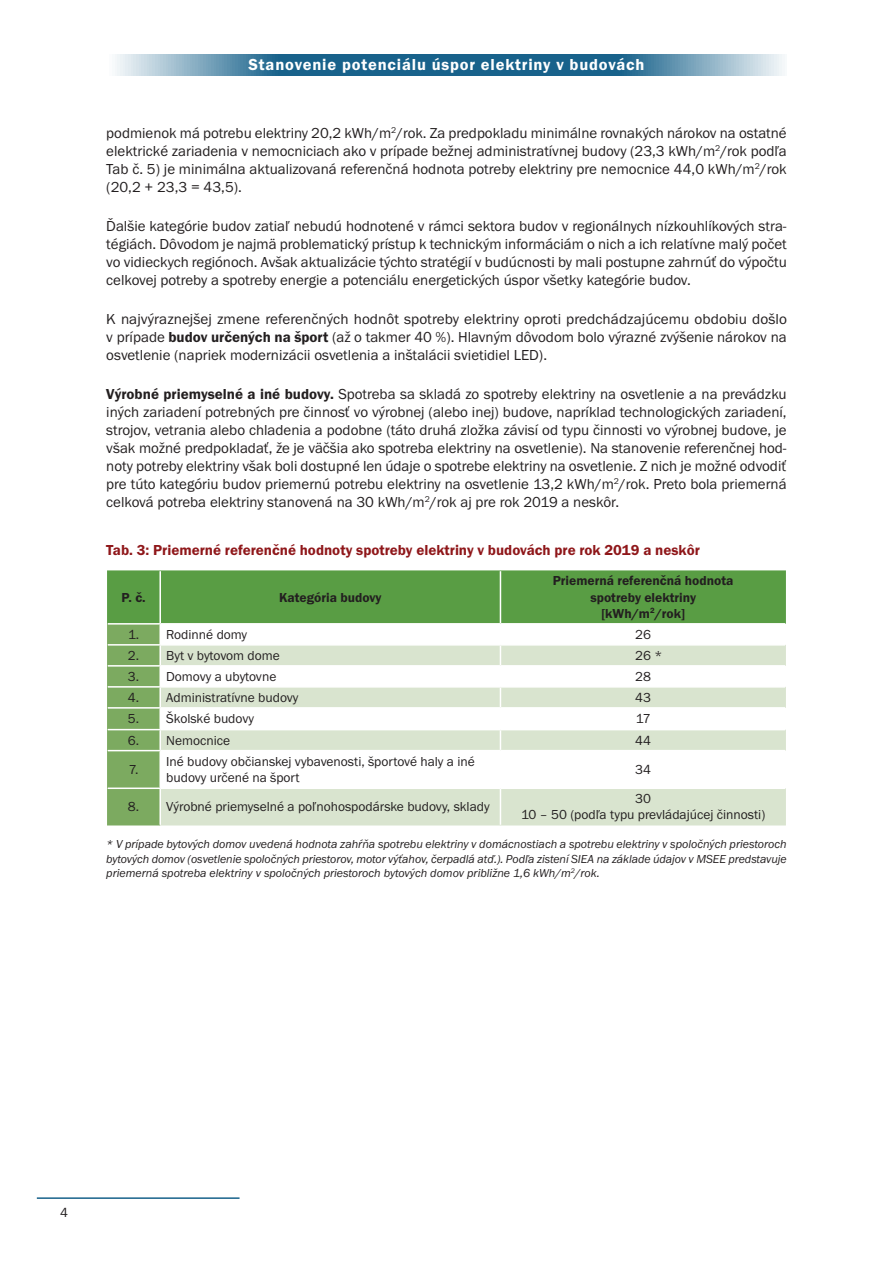
<style>
.page{position:relative;width:893px;height:1263px;background:#fff}
.page>*{position:absolute;margin:0;border:0;box-sizing:border-box;transform-origin:0 0}
.t1{font:16.5px "Franklin Got Itc TOT Dem";letter-spacing:.05em;color:#fff}
.List_Paragraph_Odsek{font:15px/18px "Franklin Got Itc TOT Boo";color:#231f20;text-align:justify}
.tabulka_graf{font:15px "Franklin Got Itc TOT Dem";color:#8f171a}
.obsah_tabulky{font:13.5px/16.2px "Franklin Got Itc TOT Boo";color:#231f20}
.obsah_tabulky-2{font:13.5px/16.2px "Franklin Got Itc TOT Dem";color:#231f20;text-align:center}
.zdroj{font:12px/14.4px "Franklin Got Itc TOT Boo Ita";color:#231f20;text-align:justify}
.s1{font-family:"Franklin Got Itc TOT Dem"}
</style>
<div class="page">
<hr style="left:37px;top:1197px;width:203px;height:2px;background:#18628b">
<svg style="left:115px;top:54px;width:670px;height:21px;background:#4e86a6"></svg>
<svg style="left:107px;top:570px;width:679px;height:255px"></svg>
<hr style="left:108px;top:750px;width:52px;height:1px;background:#fff">
<hr style="left:160px;top:750px;width:340px;height:1px;background:#fff">
<hr style="left:159px;top:751px;width:2px;height:36px;background:#fff">
<hr style="left:500px;top:750px;width:285px;height:1px;background:#fff">
<hr style="left:500px;top:751px;width:1px;height:36px;background:#fff">
<hr style="left:108px;top:787px;width:52px;height:2px;background:#fff">
<hr style="left:160px;top:787px;width:340px;height:2px;background:#fff">
<hr style="left:159px;top:789px;width:2px;height:36px;background:#fff">
<hr style="left:500px;top:787px;width:285px;height:2px;background:#fff">
<hr style="left:500px;top:789px;width:1px;height:36px;background:#fff">
<p class="t1" style="left:249px;top:56px;width:397px">Stanovenie potenciálu úspor elektriny v budovách</p>
<p class="List_Paragraph_Odsek" style="left:106px;top:124px;width:682px">podmienok má potrebu elektriny 20,2 kWh/m<sup>2</sup>/rok. Za predpokladu minimálne rovnakých nárokov na ostatné elektrické zariadenia v nemocniciach ako v prípade bežnej administratívnej budovy (23,3 kWh/m<sup>2</sup>/rok podľa Tab č. 5) je minimálna aktualizovaná referenčná hodnota potreby elektriny pre nemocnice 44,0 kWh/m<sup>2</sup>/rok (20,2 + 23,3 = 43,5).</p>
<p class="List_Paragraph_Odsek" style="left:106px;top:217px;width:682px">Ďalšie kategórie budov zatiaľ nebudú hodnotené v rámci sektora budov v regionálnych nízkouhlíkových stra&shy;tégiách. Dôvodom je najmä problematický prístup k technickým informáciám o nich a ich relatívne malý počet vo vidieckych regiónoch. Avšak aktualizácie týchto stratégií v budúcnosti by mali postupne zahrnúť do výpočtu celkovej potreby a spotreby energie a potenciálu energetických úspor všetky kategórie budov.</p>
<p class="List_Paragraph_Odsek" style="left:106px;top:310px;width:682px">K najvýraznejšej zmene referenčných hodnôt spotreby elektriny oproti predchádzajúcemu obdobiu došlo v prípade <span class="s1">budov určených na šport</span> (až o takmer 40 %). Hlavným dôvodom bolo výrazné zvýšenie nárokov na osvetlenie (napriek modernizácii osvetlenia a inštalácii svietidiel LED).</p>
<p class="List_Paragraph_Odsek" style="left:106px;top:386px;width:682px"><span class="s1">Výrobné priemyselné a iné budovy.</span> Spotreba sa skladá zo spotreby elektriny na osvetlenie a na prevádzku iných zariadení potrebných pre činnosť vo výrobnej (alebo inej) budove, napríklad technologických zariadení, strojov, vetrania alebo chladenia a podobne (táto druhá zložka závisí od typu činnosti vo výrobnej budove, je však možné predpokladať, že je väčšia ako spotreba elektriny na osvetlenie). Na stanovenie referenčnej hod&shy;noty potreby elektriny však boli dostupné len údaje o spotrebe elektriny na osvetlenie. Z nich je možné odvodiť pre túto kategóriu budov priemernú potrebu elektriny na osvetlenie 13,2 kWh/m<sup>2</sup>/rok. Preto bola priemerná celková potreba elektriny stanovená na 30 kWh/m<sup>2</sup>/rok aj pre rok 2019 a neskôr.</p>
<p class="tabulka_graf" style="left:106px;top:542px;width:595px">Tab. 3: Priemerné referenčné hodnoty spotreby elektriny v budovách pre rok 2019 a neskôr</p>
<p class="obsah_tabulky-2" style="left:121px;top:589px;width:26px">P. č.</p>
<p class="obsah_tabulky-2" style="left:279px;top:589px;width:104px">Kategória budovy</p>
<p class="obsah_tabulky-2" style="left:553px;top:573px;width:182px">Priemerná referenčná hodnota spotreby elektriny</p>
<p class="obsah_tabulky-2" style="left:601px;top:605px;width:85px">[kWh/m<sup>2</sup>/rok]</p>
<p class="obsah_tabulky" style="left:128px;top:626px;width:13px">1.</p>
<p class="obsah_tabulky" style="left:166px;top:626px;width:82px">Rodinné domy</p>
<p class="obsah_tabulky" style="left:635px;top:626px;width:17px">26</p>
<p class="obsah_tabulky" style="left:128px;top:647px;width:13px">2.</p>
<p class="obsah_tabulky" style="left:166px;top:647px;width:115px">Byt v bytovom dome</p>
<p class="obsah_tabulky" style="left:635px;top:647px;width:29px">26 *</p>
<p class="obsah_tabulky" style="left:128px;top:668px;width:13px">3.</p>
<p class="obsah_tabulky" style="left:166px;top:668px;width:112px">Domovy a ubytovne</p>
<p class="obsah_tabulky" style="left:635px;top:668px;width:17px">28</p>
<p class="obsah_tabulky" style="left:128px;top:689px;width:13px">4.</p>
<p class="obsah_tabulky" style="left:166px;top:689px;width:134px">Administratívne budovy</p>
<p class="obsah_tabulky" style="left:635px;top:689px;width:17px">43</p>
<p class="obsah_tabulky" style="left:128px;top:711px;width:13px">5.</p>
<p class="obsah_tabulky" style="left:166px;top:711px;width:89px">Školské budovy</p>
<p class="obsah_tabulky" style="left:636px;top:711px;width:16px">17</p>
<p class="obsah_tabulky" style="left:128px;top:732px;width:13px">6.</p>
<p class="obsah_tabulky" style="left:166px;top:732px;width:65px">Nemocnice</p>
<p class="obsah_tabulky" style="left:635px;top:732px;width:17px">44</p>
<p class="obsah_tabulky" style="left:129px;top:761px;width:11px">7.</p>
<p class="obsah_tabulky" style="left:166px;top:753px;width:310px">Iné budovy občianskej vybavenosti, športové haly a iné budovy určené na šport</p>
<p class="obsah_tabulky" style="left:635px;top:761px;width:17px">34</p>
<p class="obsah_tabulky" style="left:128px;top:799px;width:13px">8.</p>
<p class="obsah_tabulky" style="left:166px;top:799px;width:325px">Výrobné priemyselné a poľnohospodárske budovy, sklady</p>
<p class="obsah_tabulky" style="left:635px;top:791px;width:17px">30</p>
<p class="obsah_tabulky" style="left:521px;top:807px;width:246px">10 – 50 (podľa typu prevládajúcej činnosti)</p>
<p class="zdroj" style="left:106px;top:837px;width:682px">* V prípade bytových domov uvedená hodnota zahŕňa spotrebu elektriny v domácnostiach a spotrebu elektriny v spoločných priestoroch bytových domov (osvetlenie spoločných priestorov, motor výťahov, čerpadlá atď.). Podľa zistení SIEA na základe údajov v MSEE predstavuje priemerná spotreba elektriny v spoločných priestoroch bytových domov približne 1,6 kWh/m<sup>2</sup>/rok.</p>
<p class="obsah_tabulky" style="left:60px;top:1204px;width:9px">4</p>
</div>
